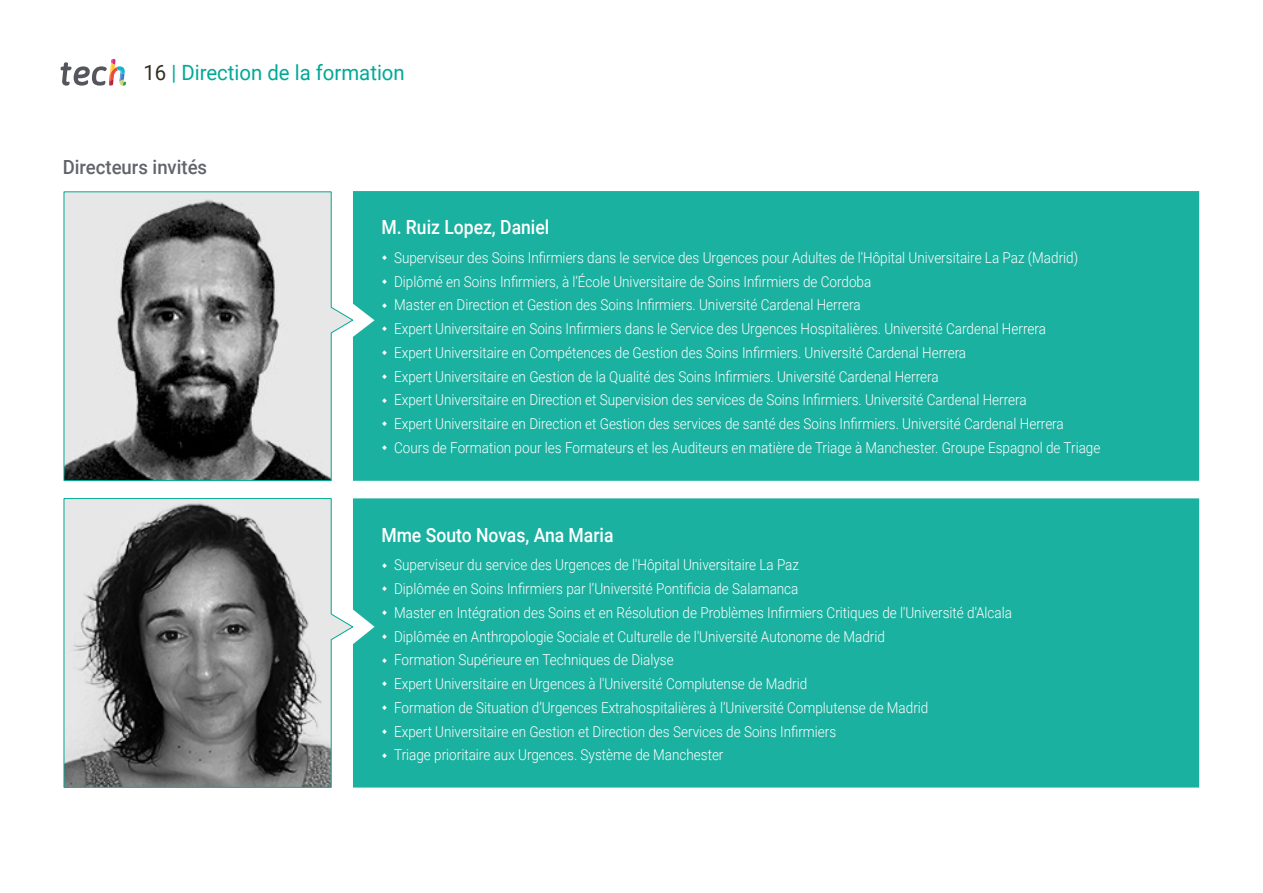
<style>
.page{position:relative;width:1263px;height:893px;background:#fff}
.page>*{position:absolute;margin:0;border:0;box-sizing:border-box;transform-origin:0 0}
.t1{font:21px "Roboto";color:#00a996}
.t2{font:500 19.5px "Roboto";color:#fff;scale:.9 1}
.t3{font:500 19.5px "Roboto";color:#61646a;scale:.95 1}
.t4{font:300 15px/23.7px "Roboto";color:#fff;scale:.9 1}
.s1{color:#312e20}
</style>
<div class="page">
<svg style="left:61px;top:59px;width:65px;height:27px"></svg>
<div style="left:353px;top:191px;width:846px;height:290px;background:#1ab1a0"></div>
<div style="left:353px;top:498px;width:846px;height:289px;background:#1ab1a0"></div>
<svg style="left:64px;top:191px;width:289px;height:290px"></svg>
<svg style="left:64px;top:498px;width:289px;height:290px"></svg>
<svg style="left:382px;top:255px;width:5px;height:5px"></svg>
<svg style="left:382px;top:279px;width:5px;height:5px"></svg>
<svg style="left:382px;top:303px;width:5px;height:5px"></svg>
<svg style="left:382px;top:326px;width:5px;height:5px"></svg>
<svg style="left:382px;top:350px;width:5px;height:5px"></svg>
<svg style="left:382px;top:374px;width:5px;height:5px"></svg>
<svg style="left:382px;top:398px;width:5px;height:5px"></svg>
<svg style="left:382px;top:421px;width:5px;height:5px"></svg>
<svg style="left:382px;top:445px;width:5px;height:5px"></svg>
<svg style="left:382px;top:563px;width:5px;height:5px"></svg>
<svg style="left:382px;top:586px;width:5px;height:5px"></svg>
<svg style="left:382px;top:610px;width:5px;height:5px"></svg>
<svg style="left:382px;top:634px;width:5px;height:5px"></svg>
<svg style="left:382px;top:658px;width:5px;height:5px"></svg>
<svg style="left:382px;top:681px;width:5px;height:5px"></svg>
<svg style="left:382px;top:705px;width:5px;height:5px"></svg>
<svg style="left:382px;top:729px;width:5px;height:5px"></svg>
<svg style="left:382px;top:753px;width:5px;height:5px"></svg>
<h1 class="t1" style="left:144px;top:57px;width:263px"><span class="s1">16</span> | Direction de la formation</h1>
<h2 class="t3" style="left:63px;top:153px;width:154px">Directeurs invités</h2>
<h2 class="t2" style="left:381px;top:213px;width:188px">M. Ruiz Lopez, Daniel</h2>
<p class="t4" style="left:394px;top:245px;width:786px">Superviseur des Soins Infirmiers dans le service des Urgences pour Adultes de l'Hôpital Universitaire La Paz (Madrid)<br>Diplômé en Soins Infirmiers, à l’École Universitaire de Soins Infirmiers de Cordoba<br>Master en Direction et Gestion des Soins Infirmiers. Université Cardenal Herrera<br>Expert Universitaire en Soins Infirmiers dans le Service des Urgences Hospitalières. Université Cardenal Herrera<br>Expert Universitaire en Compétences de Gestion des Soins Infirmiers. Université Cardenal Herrera<br>Expert Universitaire en Gestion de la Qualité des Soins Infirmiers. Université Cardenal Herrera<br>Expert Universitaire en Direction et Supervision des services de Soins Infirmiers. Université Cardenal Herrera<br>Expert Universitaire en Direction et Gestion des services de santé des Soins Infirmiers. Université Cardenal Herrera Cours de Formation pour les Formateurs et les Auditeurs en matière de Triage à Manchester. Groupe Espagnol de Triage</p>
<h2 class="t2" style="left:381px;top:521px;width:260px">Mme Souto Novas, Ana Maria</h2>
<p class="t4" style="left:394px;top:553px;width:688px">Superviseur du service des Urgences de l'Hôpital Universitaire La Paz<br>Diplômée en Soins Infirmiers par l’Université Pontificia de Salamanca<br>Master en Intégration des Soins et en Résolution de Problèmes Infirmiers Critiques de l'Université d'Alcala Diplômée en Anthropologie Sociale et Culturelle de l'Université Autonome de Madrid<br>Formation Supérieure en Techniques de Dialyse<br>Expert Universitaire en Urgences à l'Université Complutense de Madrid<br>Formation de Situation d’Urgences Extrahospitalières à l’Université Complutense de Madrid<br>Expert Universitaire en Gestion et Direction des Services de Soins Infirmiers<br>Triage prioritaire aux Urgences. Système de Manchester</p>
</div>
